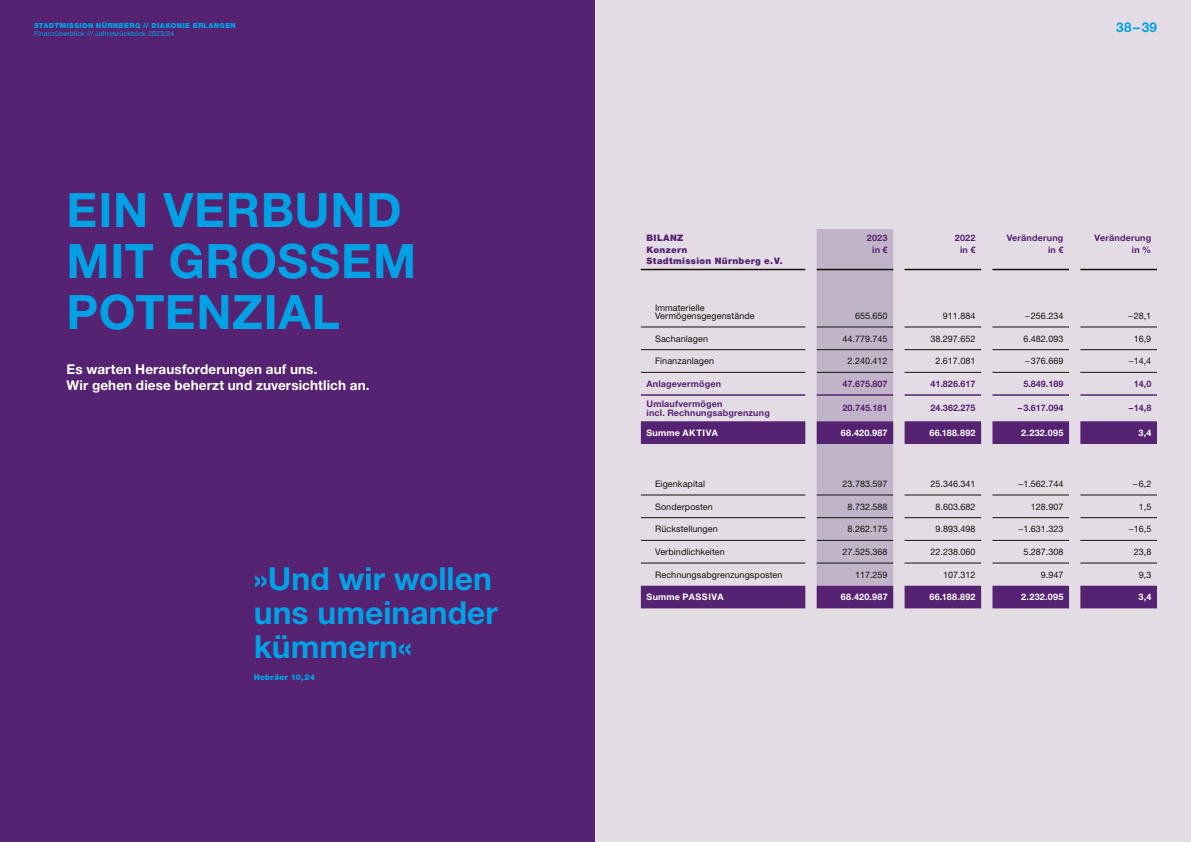
<style>
.page{position:relative;width:1191px;height:842px;background:#fff}
.page>*{position:absolute;margin:0;border:0;box-sizing:border-box;transform-origin:0 0}
.t1{font:700 47.5px/51px "Helvetica Neue LT Pro";letter-spacing:.015em;color:#00a1e5}
.t2{font:700 31.8px/34px "Helvetica Neue LT Pro";color:#00a1e5}
.t3{font:700 13.5px/16.2px "Helvetica Neue LT Pro";letter-spacing:.005em;color:#fff}
.t4{font:700 13.5px "Helvetica Neue LT Pro";color:#00a1e5}
.t5{font:9px/8.5px "Helvetica Neue LT Pro";letter-spacing:.005em;color:#12120d}
.t6{font:700 9px/11.3px "Helvetica Neue LT Pro";letter-spacing:.02em;color:#552371;text-align:right}
.t7{font:700 9px "Helvetica Neue LT Pro";letter-spacing:.03em;color:#fff}
.t8{font:900 9px/11.3px "Helvetica Neue LT Pro";letter-spacing:.04em;color:#552371}
.t9{font:900 8px "Helvetica Neue LT Pro";letter-spacing:.02em;color:#00a1e5}
.t10{font:7px "Helvetica Neue LT Pro";letter-spacing:.015em;color:#00a1e5}
.t11{font:900 7px "Helvetica Neue LT Pro";letter-spacing:.05em;color:#00a1e5}
</style>
<div class="page">
<div style="left:0;top:0;width:595px;height:842px;background:#552371"></div>
<div style="left:595px;top:0;width:596px;height:842px;background:#e4dce4"></div>
<svg style="left:641px;top:229px;width:516px;height:379px"></svg>
<hr style="left:641px;top:327px;width:164px;height:1px;background:#12120d">
<hr style="left:816px;top:327px;width:77px;height:1px;background:#12120d">
<hr style="left:904px;top:327px;width:77px;height:1px;background:#12120d">
<hr style="left:992px;top:327px;width:77px;height:1px;background:#12120d">
<hr style="left:1080px;top:327px;width:77px;height:1px;background:#12120d">
<hr style="left:641px;top:349px;width:164px;height:1px;background:#12120d">
<hr style="left:816px;top:349px;width:77px;height:1px;background:#12120d">
<hr style="left:904px;top:349px;width:77px;height:1px;background:#12120d">
<hr style="left:992px;top:349px;width:77px;height:1px;background:#12120d">
<hr style="left:1080px;top:349px;width:77px;height:1px;background:#12120d">
<hr style="left:641px;top:372px;width:164px;height:1px;background:#12120d">
<hr style="left:816px;top:372px;width:77px;height:1px;background:#12120d">
<hr style="left:904px;top:372px;width:77px;height:1px;background:#12120d">
<hr style="left:992px;top:372px;width:77px;height:1px;background:#12120d">
<hr style="left:1080px;top:372px;width:77px;height:1px;background:#12120d">
<hr style="left:641px;top:495px;width:164px;height:1px;background:#12120d">
<hr style="left:816px;top:495px;width:77px;height:1px;background:#12120d">
<hr style="left:904px;top:495px;width:77px;height:1px;background:#12120d">
<hr style="left:992px;top:495px;width:77px;height:1px;background:#12120d">
<hr style="left:1080px;top:495px;width:77px;height:1px;background:#12120d">
<hr style="left:641px;top:517px;width:164px;height:1px;background:#12120d">
<hr style="left:816px;top:517px;width:77px;height:1px;background:#12120d">
<hr style="left:904px;top:517px;width:77px;height:1px;background:#12120d">
<hr style="left:992px;top:517px;width:77px;height:1px;background:#12120d">
<hr style="left:1080px;top:517px;width:77px;height:1px;background:#12120d">
<hr style="left:641px;top:540px;width:164px;height:1px;background:#12120d">
<hr style="left:816px;top:540px;width:77px;height:1px;background:#12120d">
<hr style="left:904px;top:540px;width:77px;height:1px;background:#12120d">
<hr style="left:992px;top:540px;width:77px;height:1px;background:#12120d">
<hr style="left:1080px;top:540px;width:77px;height:1px;background:#12120d">
<hr style="left:641px;top:563px;width:164px;height:1px;background:#12120d">
<hr style="left:816px;top:563px;width:77px;height:1px;background:#12120d">
<hr style="left:904px;top:563px;width:77px;height:1px;background:#12120d">
<hr style="left:992px;top:563px;width:77px;height:1px;background:#12120d">
<hr style="left:1080px;top:563px;width:77px;height:1px;background:#12120d">
<hr style="left:641px;top:269px;width:164px;height:1px;background:#12120d">
<hr style="left:816px;top:269px;width:77px;height:1px;background:#12120d">
<hr style="left:904px;top:269px;width:77px;height:1px;background:#12120d">
<hr style="left:992px;top:269px;width:77px;height:1px;background:#12120d">
<hr style="left:1080px;top:269px;width:77px;height:1px;background:#12120d">
<hr style="left:641px;top:394px;width:164px;height:2px;background:#552371">
<hr style="left:816px;top:394px;width:77px;height:2px;background:#552371">
<hr style="left:904px;top:394px;width:77px;height:2px;background:#552371">
<hr style="left:992px;top:394px;width:77px;height:2px;background:#552371">
<hr style="left:1080px;top:394px;width:77px;height:2px;background:#552371">
<p class="t11" style="left:34px;top:21px;width:203px">STADTMISSION NÜRNBERG // DIAKONIE ERLANGEN</p>
<p class="t10" style="left:34px;top:30px;width:142px">Finanzüberblick /// Jahresrückblick 2023/24</p>
<h1 class="t1" style="left:67px;top:183px;width:351px">EIN VERBUND<br>MIT GROSSEM<br>POTENZIAL</h1>
<h3 class="t3" style="left:67px;top:361px;width:304px">Es warten Herausforderungen auf uns.<br>Wir gehen diese beherzt und zuversichtlich an.</h3>
<h2 class="t2" style="left:254px;top:561px;width:246px">»Und wir wollen uns umeinander kümmern«</h2>
<p class="t9" style="left:254px;top:673px;width:63px">Hebräer 10,24</p>
<h3 class="t4" style="left:1116px;top:19px;width:42px">38–39</h3>
<p class="t8" style="left:646px;top:232px;width:138px">BILANZ<br>Konzern<br>Stadtmission Nürnberg e.V.</p>
<p class="t6" style="left:866px;top:232px;width:22px">2023 in €</p>
<p class="t6" style="left:954px;top:232px;width:22px">2022 in €</p>
<p class="t6" style="left:1006px;top:232px;width:58px">Veränderung in €</p>
<p class="t6" style="left:1094px;top:232px;width:58px">Veränderung in %</p>
<p class="t5" style="left:655px;top:303px;width:101px">Immaterielle<br>Vermögensgegenstände</p>
<p class="t5" style="left:855px;top:311px;width:34px">655.650</p>
<p class="t5" style="left:943px;top:311px;width:34px">911.884</p>
<p class="t5" style="left:1024px;top:311px;width:40px">−256.234</p>
<p class="t5" style="left:1128px;top:311px;width:25px">−28,1</p>
<p class="t5" style="left:655px;top:334px;width:55px">Sachanlagen</p>
<p class="t5" style="left:842px;top:334px;width:47px">44.779.745</p>
<p class="t5" style="left:930px;top:334px;width:47px">38.297.652</p>
<p class="t5" style="left:1023px;top:334px;width:42px">6.482.093</p>
<p class="t5" style="left:1133px;top:334px;width:19px">16,9</p>
<p class="t5" style="left:655px;top:357px;width:60px">Finanzanlagen</p>
<p class="t5" style="left:847px;top:357px;width:42px">2.240.412</p>
<p class="t5" style="left:935px;top:357px;width:42px">2.617.081</p>
<p class="t5" style="left:1024px;top:357px;width:40px">−376.669</p>
<p class="t5" style="left:1128px;top:357px;width:24px">−14,4</p>
<p class="t6" style="left:646px;top:378px;width:76px">Anlagevermögen</p>
<p class="t6" style="left:842px;top:378px;width:47px">47.675.807</p>
<p class="t6" style="left:930px;top:378px;width:47px">41.826.617</p>
<p class="t6" style="left:1023px;top:378px;width:42px">5.849.189</p>
<p class="t6" style="left:1133px;top:378px;width:19px">14,0</p>
<p class="t6" style="left:646px;top:399px;width:125px;line-height:8.5px;text-align:left">Umlaufvermögen<br>incl. Rechnungsabgrenzung</p>
<p class="t6" style="left:842px;top:402px;width:47px">20.745.181</p>
<p class="t6" style="left:930px;top:402px;width:47px">24.362.275</p>
<p class="t6" style="left:1018px;top:402px;width:47px">–3.617.094</p>
<p class="t6" style="left:1129px;top:402px;width:24px">–14,8</p>
<p class="t7" style="left:646px;top:427px;width:73px">Summe AKTIVA</p>
<p class="t7" style="left:840px;top:427px;width:48px">68.420.987</p>
<p class="t7" style="left:929px;top:427px;width:48px">66.188.892</p>
<p class="t7" style="left:1021px;top:427px;width:44px">2.232.095</p>
<p class="t7" style="left:1138px;top:427px;width:14px">3,4</p>
<p class="t5" style="left:655px;top:479px;width:51px">Eigenkapital</p>
<p class="t5" style="left:842px;top:479px;width:47px">23.783.597</p>
<p class="t5" style="left:930px;top:479px;width:47px">25.346.341</p>
<p class="t5" style="left:1018px;top:479px;width:47px">−1.562.744</p>
<p class="t5" style="left:1132px;top:479px;width:20px">−6,2</p>
<p class="t5" style="left:655px;top:502px;width:59px">Sonderposten</p>
<p class="t5" style="left:847px;top:502px;width:42px">8.732.588</p>
<p class="t5" style="left:935px;top:502px;width:42px">8.603.682</p>
<p class="t5" style="left:1031px;top:502px;width:34px">128.907</p>
<p class="t5" style="left:1138px;top:502px;width:14px">1,5</p>
<p class="t5" style="left:655px;top:525px;width:64px">Rückstellungen</p>
<p class="t5" style="left:847px;top:525px;width:42px">8.262.175</p>
<p class="t5" style="left:935px;top:525px;width:42px">9.893.498</p>
<p class="t5" style="left:1018px;top:525px;width:47px">−1.631.323</p>
<p class="t5" style="left:1128px;top:525px;width:24px">−16,5</p>
<p class="t5" style="left:655px;top:547px;width:71px">Verbindlichkeiten</p>
<p class="t5" style="left:842px;top:547px;width:47px">27.525.368</p>
<p class="t5" style="left:930px;top:547px;width:47px">22.238.060</p>
<p class="t5" style="left:1023px;top:547px;width:42px">5.287.308</p>
<p class="t5" style="left:1133px;top:547px;width:19px">23,8</p>
<p class="t5" style="left:655px;top:570px;width:129px">Rechnungsabgrenzungsposten</p>
<p class="t5" style="left:855px;top:570px;width:34px">117.259</p>
<p class="t5" style="left:943px;top:570px;width:34px">107.312</p>
<p class="t5" style="left:1041px;top:570px;width:24px">9.947</p>
<p class="t5" style="left:1138px;top:570px;width:14px">9,3</p>
<p class="t7" style="left:646px;top:591px;width:79px">Summe PASSIVA</p>
<p class="t7" style="left:841px;top:591px;width:48px">68.420.987</p>
<p class="t7" style="left:929px;top:591px;width:48px">66.188.892</p>
<p class="t7" style="left:1021px;top:591px;width:44px">2.232.095</p>
<p class="t7" style="left:1138px;top:591px;width:14px">3,4</p>
</div>
